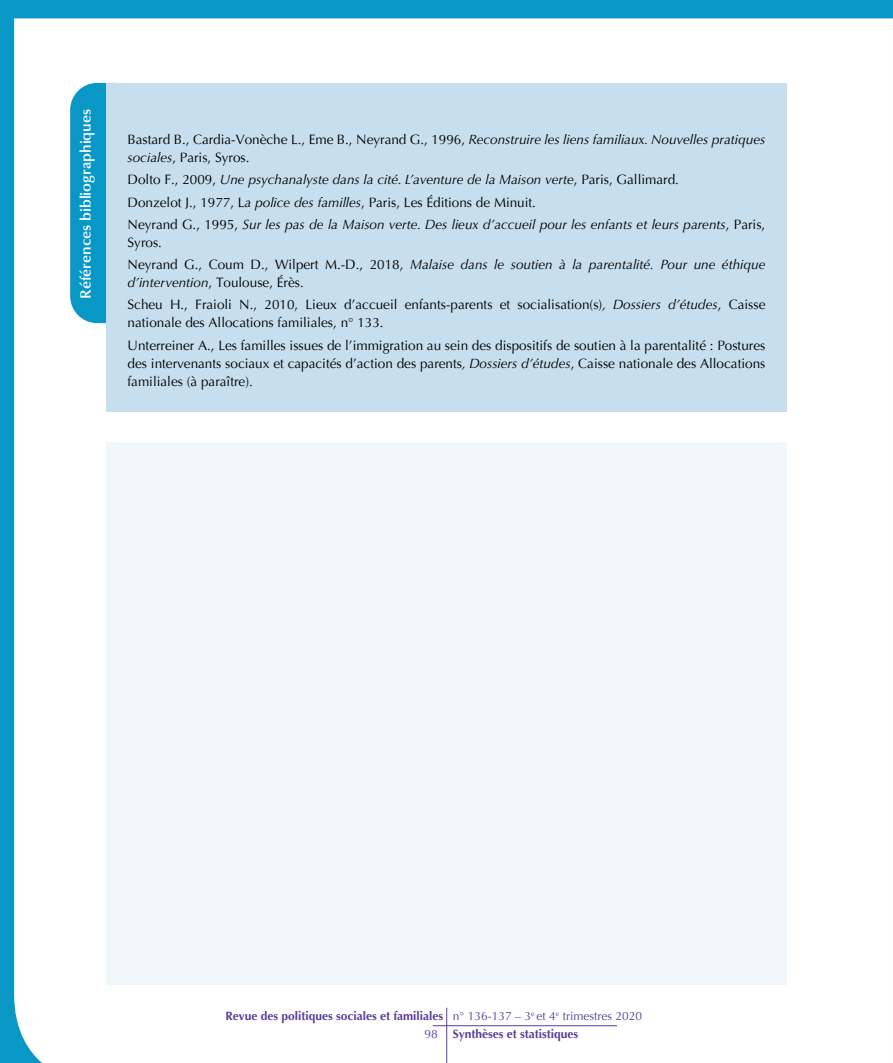
<style>
.page{position:relative;width:893px;height:1063px;background:#0998c6}
.page>*{position:absolute;margin:0;border:0;box-sizing:border-box;transform-origin:0 0}
.t1{font:600 15px "Optima";color:#fff}
.t2{font:13.5px/18px "Optima";color:#000}
.t3{font:italic 13.5px/22.2px "Optima";color:#000}
.t4{font:700 12px/18px "Optima";color:#573e99}
.s1{font-style:italic}
.s2{font-style:normal}
.s3{font-weight:400}
</style>
<div class="page">
<div style="left:14px;top:18px;width:879px;height:1045px;background:#fff"></div>
<hr style="left:446px;top:1008px;width:1px;height:55px;background:#573e99">
<hr style="left:433px;top:1025px;width:184px;height:1px;background:#573e99">
<div style="left:70px;top:83px;width:72px;height:240px;background:#0998c6;border-radius:27px"></div>
<div style="left:106px;top:83px;width:681px;height:328px;background:#c6deed"></div>
<div style="left:106px;top:442px;width:681px;height:542px;background:#f0f7fa"></div>
<p class="t1" style="left:77px;top:299px;width:191px;rotate:-90deg">Références bibliographiques</p>
<p class="t2" style="left:128px;top:131px;width:639px">Bastard B., Cardia-Vonèche L., Eme B., Neyrand G., 1996, <span class="s1">Reconstruire les liens familiaux. Nouvelles pratiques sociales</span>, Paris, Syros.</p>
<p class="t3" style="left:128px;top:169px;width:639px"><span class="s2">Dolto F., 2009,</span> Une psychanalyste dans la cité. L’aventure de la Maison verte<span class="s2">, Paris, Gallimard.<br>Donzelot J., 1977, L</span>a police des familles<span class="s2">, Paris, Les Éditions de Minuit.<br>Neyrand G., 1995,</span> Sur les pas de la Maison verte. Des lieux d’accueil pour les enfants et leurs parents<span class="s2">, Paris,</span></p>
<p class="t3" style="left:128px;top:231px;width:639px"><span class="s2">Syros.<br>Neyrand G., Coum D., Wilpert M.-D., 2018,</span> Malaise dans le soutien à la parentalité. Pour une éthique</p>
<p class="t2" style="left:128px;top:272px;width:639px;line-height:22.2px"><span class="s1">d’intervention</span>, Toulouse, Érès.<br>Scheu H., Fraioli N., 2010, Lieux d’accueil enfants-parents et socialisation(s)<span class="s1">, Dossiers d’études</span>, Caisse</p>
<p class="t2" style="left:128px;top:312px;width:639px;line-height:22.2px">nationale des Allocations familiales, n° 133.<br>Unterreiner A., Les familles issues de l’immigration au sein des dispositifs de soutien à la parentalité : Postures</p>
<p class="t2" style="left:128px;top:354px;width:639px">des intervenants sociaux et capacités d’action des parents<span class="s1">, Dossiers d’études</span>, Caisse nationale des Allocations familiales (à paraître).</p>
<p class="t4" style="left:425px;top:1007px;width:219px;text-indent:-199px">Revue des politiques sociales et familiales <span class="s3">n° 136-137 – 3</span><sup>e</sup> <span class="s3">et 4</span><sup>e</sup> <span class="s3">trimestres 2020<br>98</span> Synthèses et statistiques</p>
</div>
